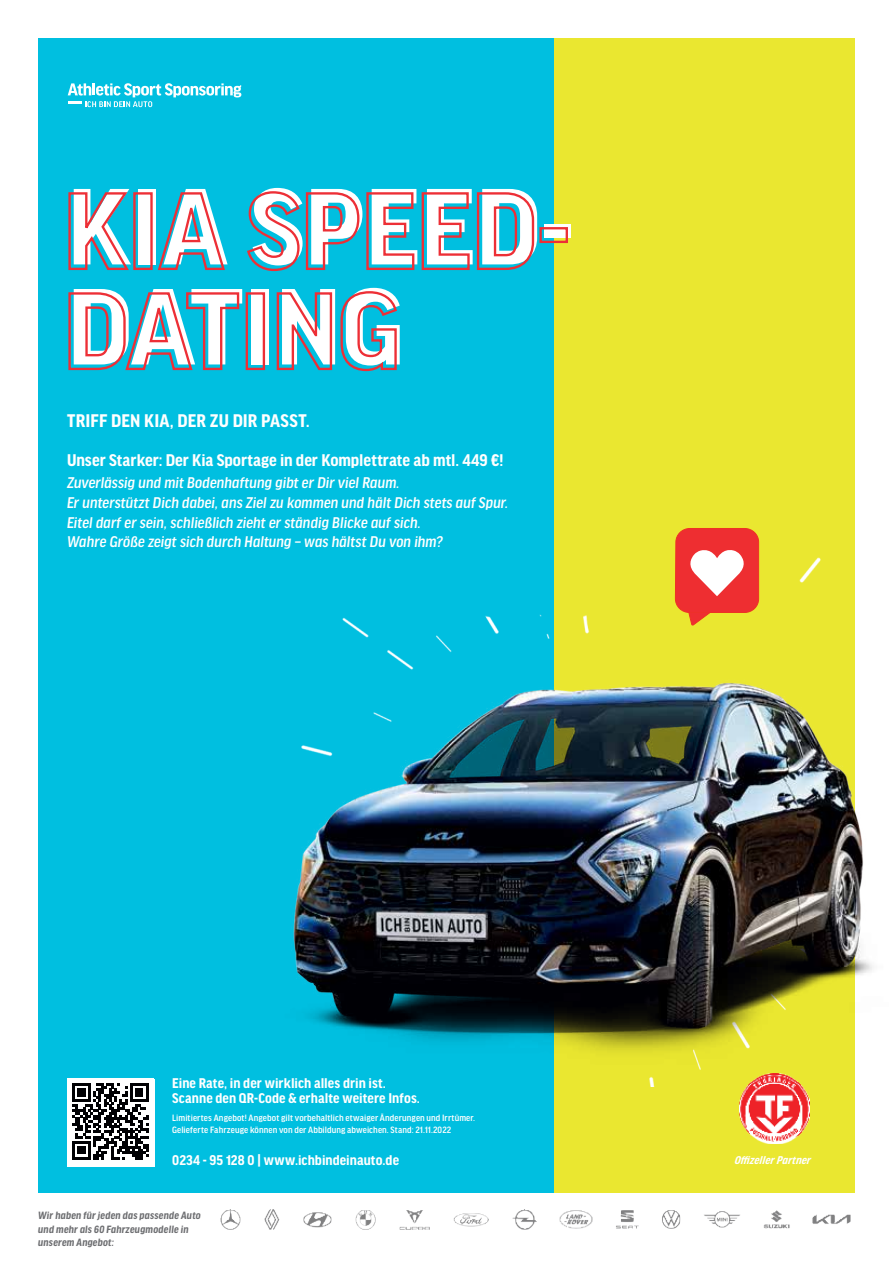
<style>
.page{position:relative;width:893px;height:1263px;background:#fff}
.page>*{position:absolute;margin:0;border:0;box-sizing:border-box;transform-origin:0 0}
.t1{font:700 115.35px/100.1px "Good Headline Pro";color:#fff}
.t2{font:700 19.5px "Good Headline Pro Narr";letter-spacing:.005em;color:#fff}
.t3{font:700 18px "Good Headline Pro Narr";color:#fff}
.t4{font:16.5px/19.5px "Good Headline Pro Narr Medium Ita";color:#fff}
.t5{font:700 15px/15px "Good Headline Pro Narr";letter-spacing:.005em;color:#fff}
.t6{font:italic 700 12px "Good Headline Pro Narr";color:#fff}
.t7{font:italic 700 11.25px/13.5px "Good Headline Pro Narr";letter-spacing:.015em;color:#6d6e71}
.t8{font:500 9.75px/12px "Good Headline Pro Narr";letter-spacing:.01em;color:#fff}
</style>
<div class="page">
<div style="left:38px;top:38px;width:516px;height:1155px;background:#00bfe0"></div>
<div style="left:554px;top:38px;width:301px;height:1155px;background:#eae730"></div>
<svg style="left:675px;top:528px;width:84px;height:30px;background:#ef4c47"></svg>
<svg style="left:68px;top:192px;width:61px;height:79px"></svg>
<div style="left:133px;top:192px;width:20px;height:78px;border:2px solid #ed2f36"></div>
<svg style="left:157px;top:192px;width:68px;height:79px"></svg>
<svg style="left:247px;top:191px;width:288px;height:81px"></svg>
<div style="left:539px;top:227px;width:29px;height:16px;border:2px solid #ed2f36"></div>
<svg style="left:68px;top:292px;width:172px;height:79px"></svg>
<div style="left:246px;top:292px;width:19px;height:78px;border:2px solid #ed2f36"></div>
<svg style="left:276px;top:292px;width:57px;height:79px"></svg>
<svg style="left:340px;top:291px;width:57px;height:81px"></svg>
<svg style="left:68px;top:83px;width:173px;height:24px"></svg>
<img style="left:154px;top:569px;width:719px;height:586px">
<img style="left:220px;top:1209px;width:317px;height:21px">
<img style="left:559px;top:1210px;width:292px;height:19px">
<div style="left:67px;top:1078px;width:87px;height:87px;background:#fff"></div>
<svg style="left:72px;top:1083px;width:77px;height:77px"></svg>
<img style="left:740px;top:1073px;width:70px;height:70px">
<h1 class="t1" style="left:67px;top:180px;width:509px">KIA SPEED-<br>DATING</h1>
<p class="t2" style="left:67px;top:411px;width:244px">TRIFF DEN KIA, DER ZU DIR PASST.</p>
<p class="t3" style="left:67px;top:451px;width:438px">Unser Starker: Der Kia Sportage in der Komplettrate ab mtl. 449 €!</p>
<p class="t4" style="left:67px;top:474px;width:443px">Zuverlässig und mit Bodenhaftung gibt er Dir viel Raum.<br>Er unterstützt Dich dabei, ans Ziel zu kommen und hält Dich stets auf Spur.<br>Eitel darf er sein, schließlich zieht er ständig Blicke auf sich.<br>Wahre Größe zeigt sich durch Haltung – was hältst Du von ihm?</p>
<p class="t5" style="left:172px;top:1076px;width:249px">Eine Rate, in der wirklich alles drin ist.<br>Scanne den QR-Code &amp; erhalte weitere Infos.</p>
<p class="t8" style="left:172px;top:1112px;width:304px">Limitiertes Angebot! Angebot gilt vorbehaltlich etwaiger Änderungen und Irrtümer.<br>Gelieferte Fahrzeuge können von der Abbildung abweichen. Stand: 21.11.2022</p>
<p class="t5" style="left:172px;top:1152px;width:228px">0234 - 95 128 0 | www.ichbindeinauto.de</p>
<p class="t7" style="left:38px;top:1209px;width:164px">Wir haben für jeden das passende Auto und mehr als 60 Fahrzeugmodelle in unserem Angebot:</p>
<p class="t6" style="left:735px;top:1154px;width:79px">Offizeller Partner</p>
</div>
